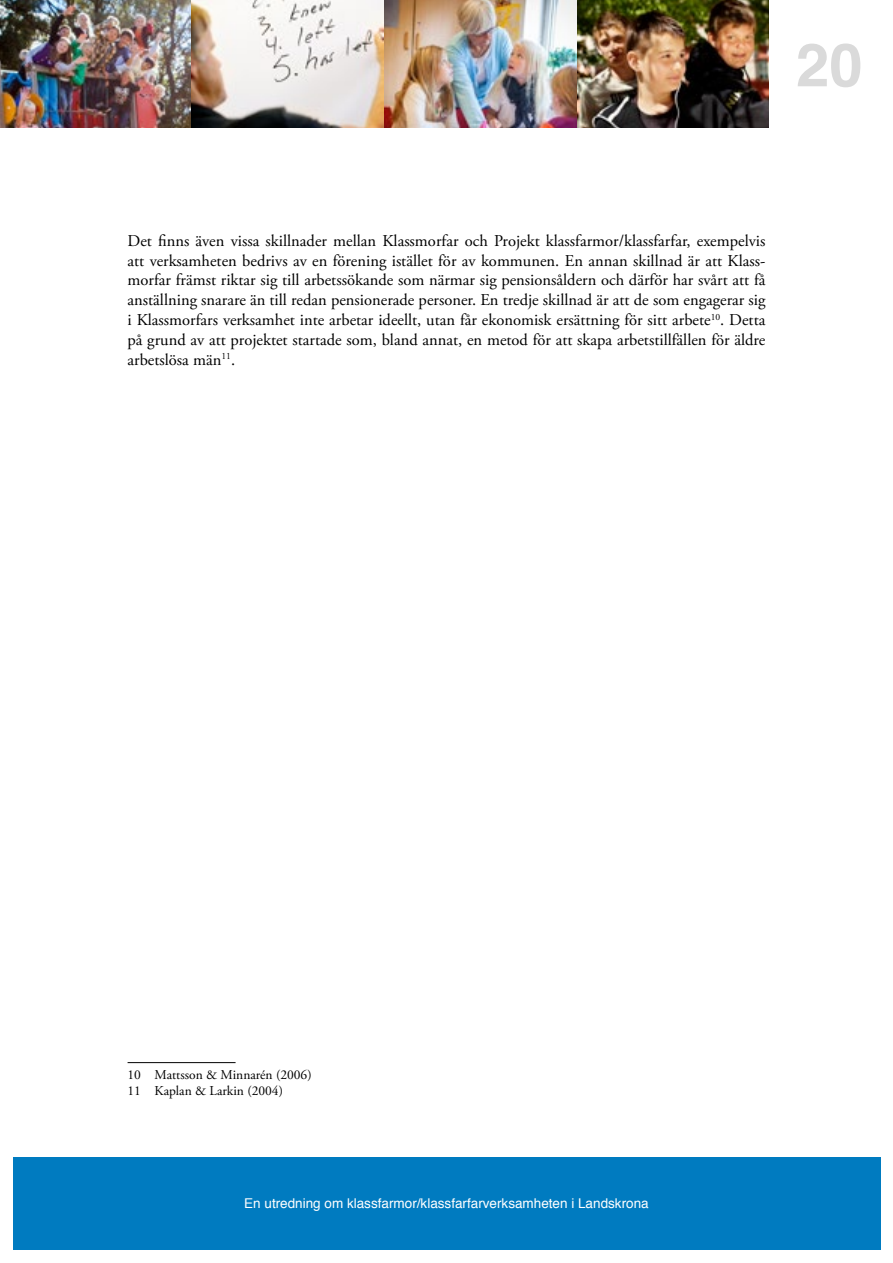
<style>
.page{position:relative;width:893px;height:1263px;background:#fff}
.page>*{position:absolute;margin:0;border:0;box-sizing:border-box;transform-origin:0 0}
.t1{font:700 60px "Helvetica";color:#dadada}
.t2{font:16.5px/19.8px "Adobe Garamond Pro";color:#000;text-align:justify}
.t3{font:13.5px "Helvetica";color:#fff}
.t4{font:13.5px/16.2px "Adobe Garamond Pro";color:#000}
</style>
<div class="page">
<div style="left:13px;top:1157px;width:867px;height:93px;background:#007bc0"></div>
<img style="left:0;top:0;width:769px;height:128px">
<hr style="left:128px;top:1062px;width:108px;height:1px;background:#000">
<h1 class="t1" style="left:796px;top:17px;width:68px">20</h1>
<p class="t2" style="left:128px;top:231px;width:639px">Det finns även vissa skillnader mellan Klassmorfar och Projekt klassfarmor/klassfarfar, exempelvis att verksamheten bedrivs av en förening istället för av kommunen. En annan skillnad är att Klass&shy;morfar främst riktar sig till arbetssökande som närmar sig pensionsåldern och därför har svårt att få anställning snarare än till redan pensionerade personer. En tredje skillnad är att de som engagerar sig i Klassmorfars verksamhet inte arbetar ideellt, utan får ekonomisk ersättning för sitt arbete<sup>10</sup>. Detta på grund av att projektet startade som, bland annat, en metod för att skapa arbetstillfällen för äldre arbetslösa män<sup>11</sup>.</p>
<p class="t4" style="left:128px;top:1067px;width:186px">10 Mattsson &amp; Minnarén (2006)<br>11 Kaplan &amp; Larkin (2004)</p>
<p class="t3" style="left:244px;top:1193px;width:406px">En utredning om klassfarmor/klassfarfarverksamheten i Landskrona</p>
</div>
